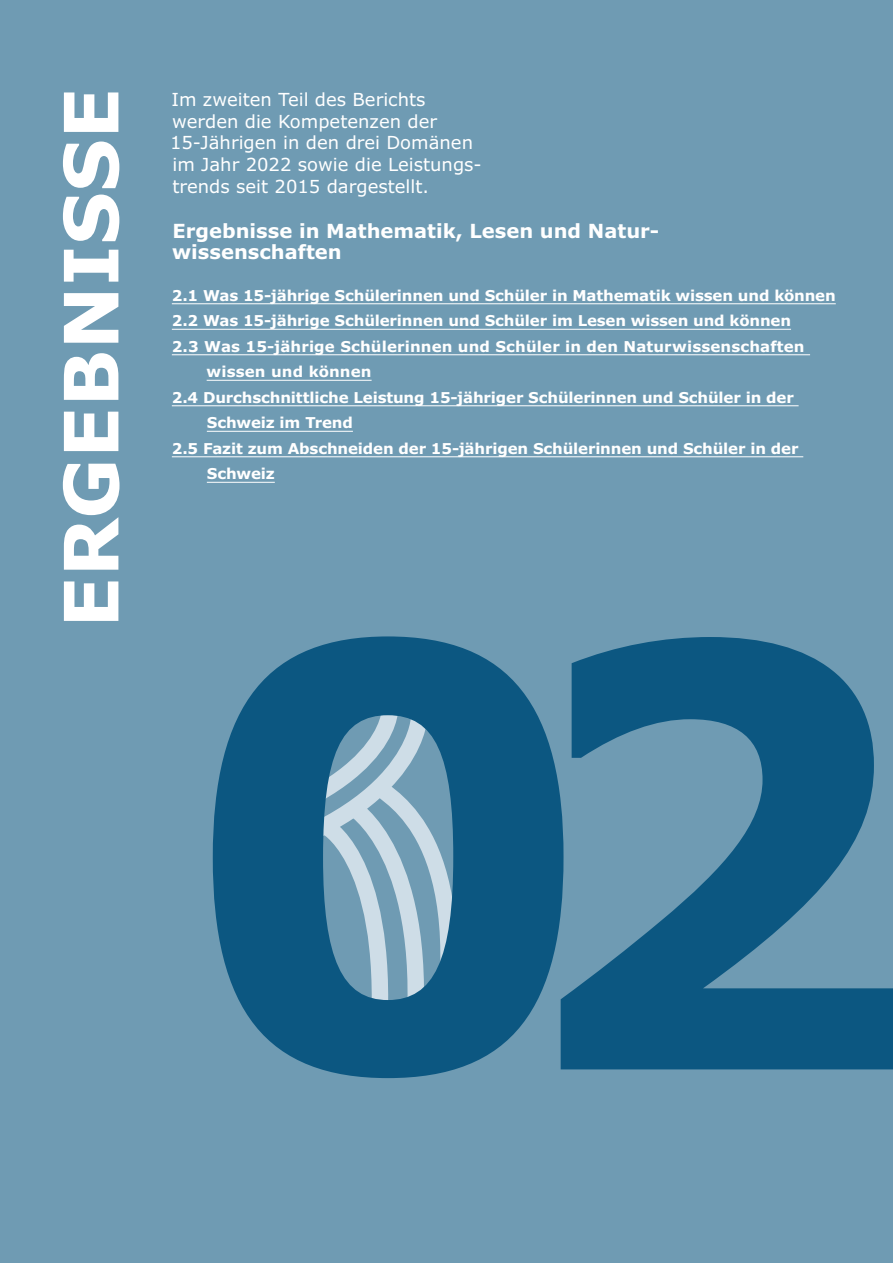
<style>
.page{position:relative;width:893px;height:1263px;background:#6f9bb3}
.page>*{position:absolute;margin:0;border:0;box-sizing:border-box;transform-origin:0 0}
.t1{font:700 583.5px "Verdana Pro";color:#0c5781}
.t2{font:700 75px "Verdana Pro";color:#fff}
.t3{font:700 19.5px/21px "Verdana Pro";color:#fff}
.t4{font:18px/21.6px "Verdana Pro";color:#fff}
.t5{font:700 15px "Verdana Pro";letter-spacing:-.01em;color:#fff}
.t6{font:700 15px "Verdana Pro";letter-spacing:.01em;color:#fff}
</style>
<div class="page">
<svg style="left:322px;top:709px;width:135px;height:299px"></svg>
<hr style="left:172px;top:303px;width:664px;height:1px;background:#fff">
<hr style="left:172px;top:329px;width:619px;height:1px;background:#fff">
<hr style="left:172px;top:354px;width:638px;height:1px;background:#fff">
<hr style="left:207px;top:380px;width:165px;height:1px;background:#fff">
<hr style="left:172px;top:405px;width:627px;height:1px;background:#fff">
<hr style="left:207px;top:431px;width:146px;height:1px;background:#fff">
<hr style="left:172px;top:456px;width:631px;height:1px;background:#fff">
<hr style="left:207px;top:482px;width:68px;height:1px;background:#fff">
<h2 class="t2" style="left:42px;top:628px;width:542px;rotate:-90deg">ERGEBNISSE</h2>
<p class="t4" style="left:170px;top:89px;width:313px">Im zweiten Teil des Berichts werden die Kompetenzen der<br>15-Jährigen in den drei Domänen im Jahr 2022 sowie die Leistungs&shy;trends seit 2015 dargestellt.</p>
<h3 class="t3" style="left:172px;top:220px;width:488px">Ergebnisse in Mathematik, Lesen und Natur&shy;wissenschaften</h3>
<p class="t5" style="left:172px;top:286px;width:665px">2.1 Was 15-jährige Schülerinnen und Schüler in Mathematik wissen und können</p>
<p class="t5" style="left:172px;top:311px;width:621px">2.2 Was 15-jährige Schülerinnen und Schüler im Lesen wissen und können</p>
<p class="t6" style="left:172px;top:337px;width:634px">2.3 Was 15-jährige Schülerinnen und Schüler in den Naturwissenschaften</p>
<p class="t6" style="left:207px;top:362px;width:166px">wissen und können</p>
<p class="t5" style="left:172px;top:388px;width:623px">2.4 Durchschnittliche Leistung 15-jähriger Schülerinnen und Schüler in der</p>
<p class="t5" style="left:207px;top:413px;width:148px">Schweiz im Trend</p>
<p class="t5" style="left:172px;top:439px;width:628px">2.5 Fazit zum Abschneiden der 15-jährigen Schülerinnen und Schüler in der</p>
<p class="t5" style="left:207px;top:464px;width:69px">Schweiz</p>
<h1 class="t1" style="left:181px;top:478px;width:744px">02</h1>
</div>
